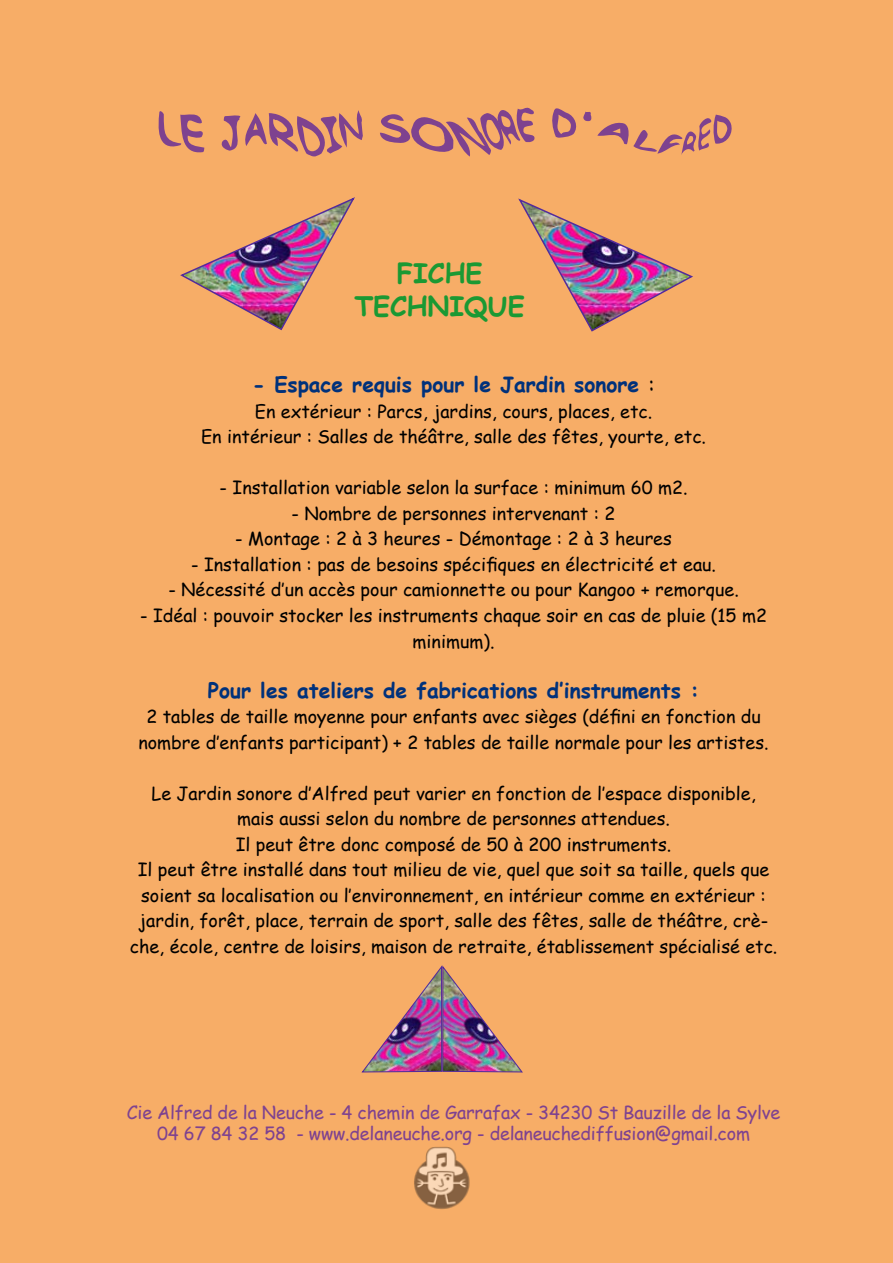
<style>
.page{position:relative;width:893px;height:1263px;background:#f7ad67}
.page>*{position:absolute;margin:0;border:0;box-sizing:border-box;transform-origin:0 0}
.t1{font:700 27px/32.4px "Comic Sans MS";color:#1a9933;text-align:center}
.t2{font:700 21px "Comic Sans MS";color:#00317b}
.t3{font:18px/25.5px "Comic Sans MS";color:#000;text-align:center}
.t4{font:18px/21.6px "Comic Sans MS";letter-spacing:-.01em;color:#7e4290;text-align:center}
.s1{font-weight:400;color:#000}
</style>
<div class="page">
<svg style="left:158px;top:111px;width:46px;height:42px"></svg>
<svg style="left:221px;top:110px;width:142px;height:47px"></svg>
<svg style="left:380px;top:107px;width:155px;height:50px"></svg>
<svg style="left:552px;top:108px;width:180px;height:47px"></svg>
<img style="left:518px;top:198px;width:175px;height:134px">
<img style="left:180px;top:197px;width:175px;height:134px">
<img style="left:361px;top:965px;width:162px;height:108px">
<img style="left:414px;top:1146px;width:56px;height:63px">
<h1 class="t1" style="left:354px;top:256px;width:172px">FICHE<br>TECHNIQUE</h1>
<p class="t2" style="left:252px;top:369px;width:404px">- Espace requis pour le Jardin sonore <span class="s1">:</span></p>
<p class="t3" style="left:201px;top:398px;width:507px">En extérieur : Parcs, jardins, cours, places, etc.<br>En intérieur : Salles de théâtre, salle des fêtes, yourte, etc.</p>
<p class="t3" style="left:220px;top:475px;width:469px">- Installation variable selon la surface : minimum 60 m2.</p>
<p class="t3" style="left:292px;top:500px;width:325px">- Nombre de personnes intervenant : 2</p>
<p class="t3" style="left:235px;top:526px;width:438px">- Montage : 2 à 3 heures - Démontage : 2 à 3 heures</p>
<p class="t3" style="left:191px;top:551px;width:526px">- Installation : pas de besoins spécifiques en électricité et eau.</p>
<p class="t3" style="left:168px;top:577px;width:572px">- Nécessité d’un accès pour camionnette ou pour Kangoo + remorque.</p>
<p class="t3" style="left:140px;top:602px;width:628px">- Idéal : pouvoir stocker les instruments chaque soir en cas de pluie (15 m2 minimum).</p>
<p class="t2" style="left:208px;top:675px;width:493px">Pour les ateliers de fabrications d’instruments :</p>
<p class="t3" style="left:138px;top:703px;width:632px">2 tables de taille moyenne pour enfants avec sièges (défini en fonction du nombre d’enfants participant) + 2 tables de taille normale pour les artistes.</p>
<p class="t3" style="left:130px;top:780px;width:649px">Le Jardin sonore d’Alfred peut varier en fonction de l’espace disponible,<br>mais aussi selon du nombre de personnes attendues.<br>Il peut être donc composé de 50 à 200 instruments.<br>Il peut être installé dans tout milieu de vie, quel que soit sa taille, quels que soient sa localisation ou l’environnement, en intérieur comme en extérieur : jardin, forêt, place, terrain de sport, salle des fêtes, salle de théâtre, crè&shy;che, école, centre de loisirs, maison de retraite, établissement spécialisé etc.</p>
<p class="t4" style="left:127px;top:1101px;width:655px">Cie Alfred de la Neuche - 4 chemin de Garrafax - 34230 St Bauzille de la Sylve<br>04 67 84 32 58 - www.delaneuche.org - delaneuchediffusion@gmail.com</p>
</div>
